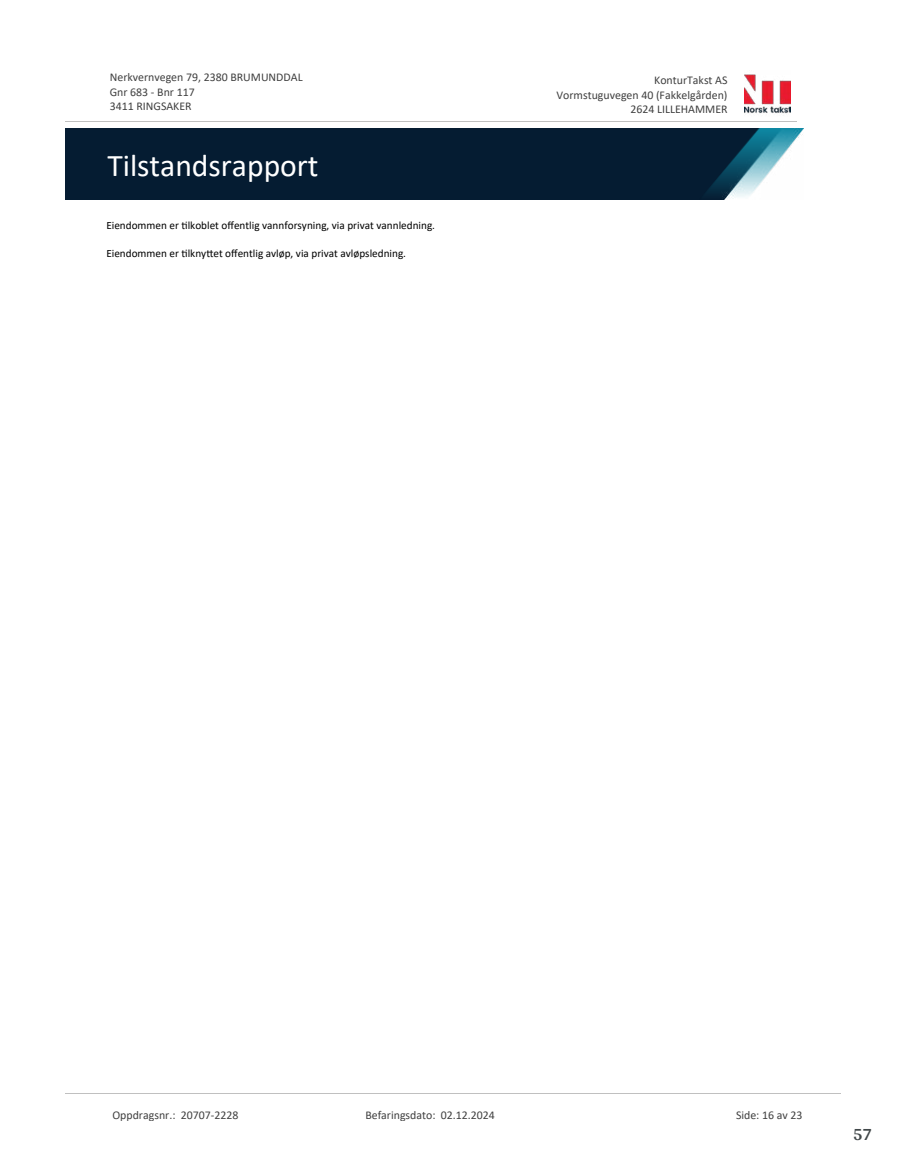
<style>
.page{position:relative;width:915px;height:1172px;background:#fff}
.page>*{position:absolute;margin:0;border:0;box-sizing:border-box;transform-origin:0 0}
.t1{font:31.65px "Calibri";color:#fff}
.t2{font:700 18px "Arya";color:#414749}
.t3{font:11.85px/14.5px "Calibri";color:#404040}
.t4{font:11.25px "Calibri";color:#000}
</style>
<div class="page">
<img style="left:744px;top:74px;width:46px;height:40px">
<hr style="left:65px;top:121px;width:731px;height:1px;background:#c0c0c0">
<img style="left:65px;top:129px;width:738px;height:71px">
<hr style="left:65px;top:1093px;width:775px;height:1px;background:#c0c0c0">
<p class="t3" style="left:110px;top:70px;width:194px">Nerkvernvegen 79, 2380 BRUMUNDDAL<br>Gnr 683 - Bnr 117<br>3411 RINGSAKER</p>
<p class="t3" style="left:654px;top:73px;width:75px">KonturTakst AS</p>
<p class="t3" style="left:556px;top:87px;width:172px">Vormstuguvegen 40 (Fakkelgården)</p>
<p class="t3" style="left:630px;top:102px;width:99px">2624 LILLEHAMMER</p>
<h1 class="t1" style="left:107px;top:143px;width:213px">Tilstandsrapport</h1>
<p class="t4" style="left:106px;top:218px;width:330px">Eiendommen er 琀椀lkoblet o昀昀entlig vannforsyning, via privat vannledning.</p>
<p class="t4" style="left:106px;top:245px;width:301px">Eiendommen er 琀椀lkny琀琀et o昀昀entlig avløp, via privat avløpsledning.</p>
<p class="t3" style="left:112px;top:1107px;width:127px">Oppdragsnr.: 20707-2228</p>
<p class="t3" style="left:365px;top:1107px;width:131px">Befaringsdato: 02.12.2024</p>
<p class="t3" style="left:735px;top:1107px;width:68px">Side: 16 av 23</p>
<h2 class="t2" style="left:852px;top:1123px;width:21px">57</h2>
</div>
